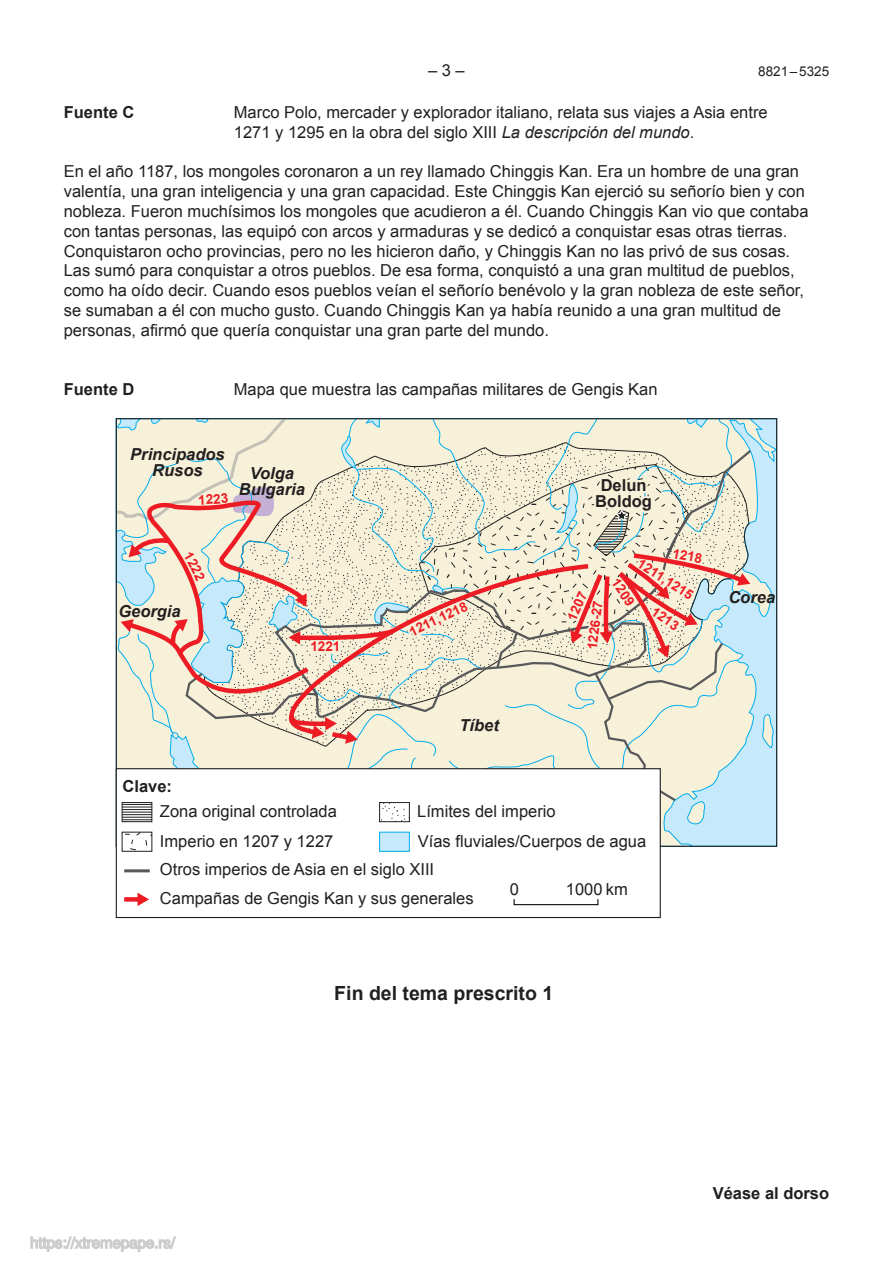
<style>
.page{position:relative;width:893px;height:1263px;background:#fff}
.page>*{position:absolute;margin:0;border:0;box-sizing:border-box;transform-origin:0 0}
.t1{font:700 19.5px "Arial";color:#221f1f}
.t2{font:16.5px/19.8px "Arial";color:#221f1f}
.t3{font:italic 700 16.5px/16.5px "Arial";color:#221f1f;text-align:center}
.t4{font:700 16.5px/16.5px "Arial";color:#221f1f;text-align:center}
.t5{font:700 13.5px "Arial";color:#ed1c24}
.t6{font:13.5px "Arial";color:#221f1f}
.s1{font-style:italic}
</style>
<div class="page">
<svg style="left:661px;top:420px;width:114px;height:425px;background:#c6e8f6"></svg>
<svg style="left:762px;top:713px;width:12px;height:76px"></svg>
<svg style="left:125px;top:834px;width:23px;height:16px"></svg>
<div style="left:122px;top:832px;width:30px;height:20px;border:1px solid #221f1f"></div>
<hr style="left:124px;top:869px;width:26px;height:3px;background:#57585a">
<div style="left:124px;top:897px;width:15px;height:5px;background:#ed1c24"></div>
<svg style="left:137px;top:893px;width:12px;height:13px"></svg>
<div style="left:380px;top:832px;width:29px;height:19px;background:#c6eafb"></div>
<div style="left:379px;top:832px;width:31px;height:20px;border:1px solid #00adef"></div>
<div style="left:514px;top:898px;width:84px;height:7px;border:1px solid #120b0d"></div>
<svg style="left:30px;top:1236px;width:146px;height:16px"></svg>
<svg style="left:116px;top:418px;width:634px;height:407px;background:#e8e1d3"></svg>
<p class="t2" style="left:428px;top:62px;width:38px">– 3 –</p>
<p class="t6" style="left:758px;top:66px;width:72px">8821 – 5325</p>
<p class="t4" style="left:64px;top:106px;width:72px">Fuente C</p>
<p class="t2" style="left:234px;top:104px;width:535px">Marco Polo, mercader y explorador italiano, relata sus viajes a Asia entre<br>1271 y 1295 en la obra del siglo XIII <span class="s1">La descripción del mundo</span>.</p>
<p class="t2" style="left:64px;top:163px;width:746px">En el año 1187, los mongoles coronaron a un rey llamado Chinggis Kan. Era un hombre de una gran valentía, una gran inteligencia y una gran capacidad. Este Chinggis Kan ejerció su señorío bien y con nobleza. Fueron muchísimos los mongoles que acudieron a él. Cuando Chinggis Kan vio que contaba con tantas personas, las equipó con arcos y armaduras y se dedicó a conquistar esas otras tierras.<br>Conquistaron ocho provincias, pero no les hicieron daño, y Chinggis Kan no las privó de sus cosas.<br>Las sumó para conquistar a otros pueblos. De esa forma, conquistó a una gran multitud de pueblos, como ha oído decir. Cuando esos pueblos veían el señorío benévolo y la gran nobleza de este señor, se sumaban a él con mucho gusto. Cuando Chinggis Kan ya había reunido a una gran multitud de personas, afirmó que quería conquistar una gran parte del mundo.</p>
<p class="t4" style="left:64px;top:382px;width:72px">Fuente D</p>
<p class="t2" style="left:234px;top:381px;width:425px">Mapa que muestra las campañas militares de Gengis Kan</p>
<p class="t3" style="left:130px;top:447px;width:96px">Principados<br>Rusos</p>
<p class="t5" style="left:198px;top:495px;width:32px;rotate:-4deg">1223</p>
<p class="t3" style="left:239px;top:466px;width:68px">Volga<br>Bulgaria</p>
<p class="t4" style="left:595px;top:478px;width:58px">Delun<br>Boldog</p>
<p class="t3" style="left:118px;top:604px;width:64px">Georgia</p>
<p class="t5" style="left:310px;top:642px;width:32px">1221</p>
<p class="t5" style="left:408px;top:628px;width:65px;rotate:-26deg">1211,1218</p>
<p class="t5" style="left:566px;top:618px;width:32px;rotate:-66deg">1207</p>
<p class="t5" style="left:587px;top:649px;width:51px;rotate:-83deg">1226-27</p>
<p class="t5" style="left:674px;top:548px;width:32px;rotate:11deg">1218</p>
<p class="t5" style="left:642px;top:558px;width:65px;rotate:33deg">1211,1215</p>
<p class="t5" style="left:619px;top:577px;width:32px;rotate:56deg">1209</p>
<p class="t5" style="left:656px;top:606px;width:32px;rotate:35deg">1213</p>
<p class="t3" style="left:459px;top:718px;width:41px">TÌbet</p>
<p class="t4" style="left:123px;top:779px;width:51px">Clave:</p>
<p class="t2" style="left:160px;top:797px;width:178px;line-height:30.2px">Zona original controlada<br>Imperio en 1207 y 1227</p>
<p class="t2" style="left:160px;top:857px;width:315px;line-height:28.5px">Otros imperios de Asia en el siglo XIII<br>CampaÒas de Gengis Kan y sus generales</p>
<p class="t2" style="left:417px;top:797px;width:230px;line-height:30.2px">LÌmites del imperio<br>VÌas fluviales/Cuerpos de agua</p>
<p class="t2" style="left:510px;top:881px;width:11px">0</p>
<p class="t2" style="left:566px;top:881px;width:63px">1000 km</p>
<p class="t3" style="left:728px;top:590px;width:48px">Corea</p>
<p class="t1" style="left:334px;top:986px;width:220px">Fin del tema prescrito 1</p>
<p class="t4" style="left:713px;top:1185px;width:118px">Véase al dorso</p>
</div>
